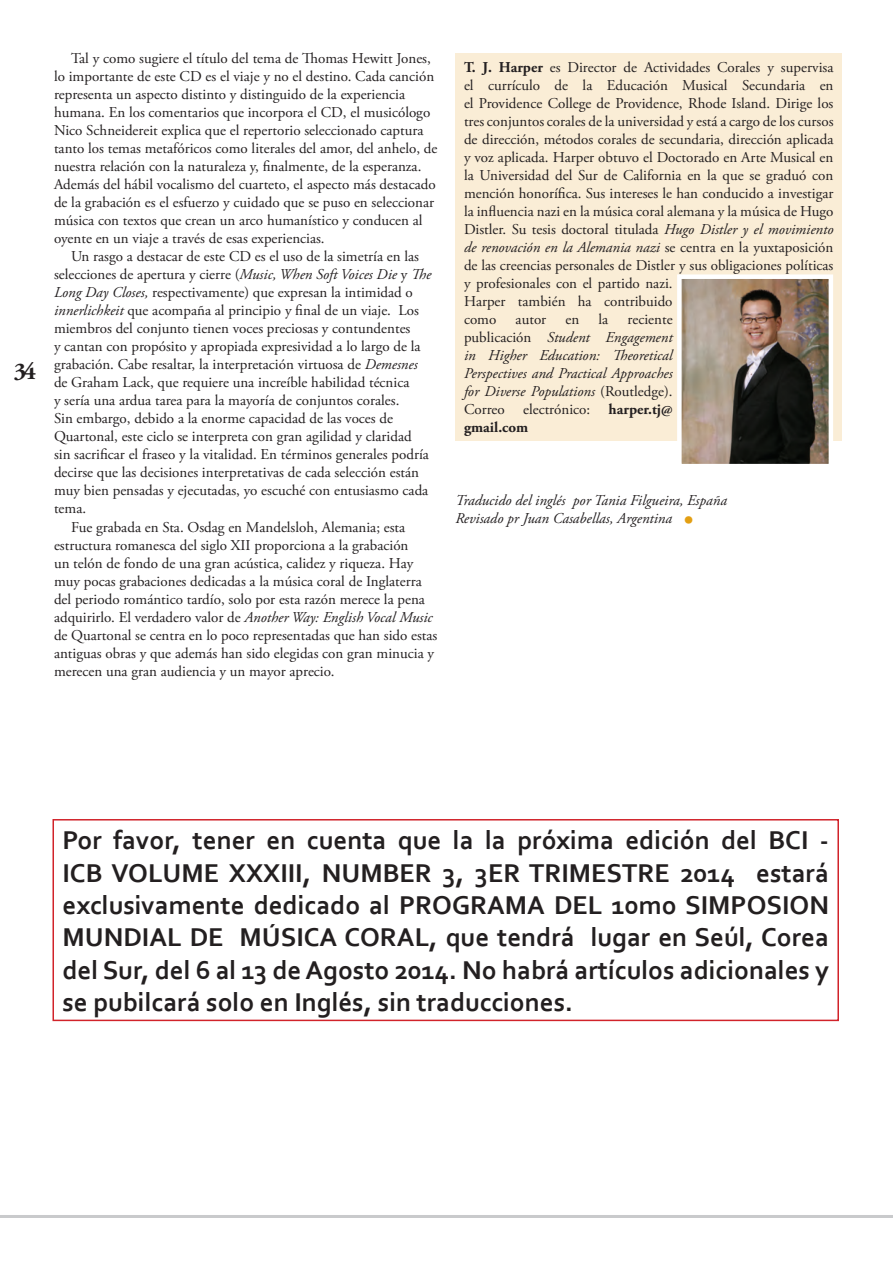
<style>
.page{position:relative;width:893px;height:1263px;background:#fff}
.page>*{position:absolute;margin:0;border:0;box-sizing:border-box;transform-origin:0 0}
.t1{font:700 27px/32.4px "Corbel";color:#231f20;text-align:justify}
.t2{font:700 24px "Adobe Garamond Pro";color:#231f20}
.TextIntended{font:15px/18px "Adobe Garamond Pro";color:#231f20}
.t3{font:italic 15px/18px "Adobe Garamond Pro";color:#231f20;text-align:justify}
.s1{font-style:italic}
.s2{font-weight:700}
.s3{font-style:normal}
.s4{font-weight:700;font-style:normal}
.s5{font-style:normal;font-size:27px;color:#e39f13}
</style>
<div class="page">
<hr style="left:0;top:1215px;width:893px;height:3px;background:#c9cacc">
<div style="left:455px;top:53px;width:387px;height:387px;background:#faedd6"></div>
<img style="left:682px;top:279px;width:146px;height:184px">
<div style="left:677px;top:274px;width:156px;height:194px;border:4px solid #fff"></div>
<div style="left:52px;top:819px;width:787px;height:202px;border:2px solid #d1232a"></div>
<p class="t2" style="left:14px;top:357px;width:24px">34</p>
<p class="TextIntended" style="left:54px;top:50px;width:385px;text-indent:17px">Tal y como sugiere el título del tema de Thomas Hewitt Jones, lo importante de este CD es el viaje y no el destino. Cada canción representa un aspecto distinto y distinguido de la experiencia humana. En los comentarios que incorpora el CD, el musicólogo Nico Schneidereit explica que el repertorio seleccionado captura tanto los temas metafóricos como literales del amor, del anhelo, de nuestra relación con la naturaleza y, finalmente, de la esperanza.<br>Además del hábil vocalismo del cuarteto, el aspecto más destacado de la grabación es el esfuerzo y cuidado que se puso en seleccionar música con textos que crean un arco humanístico y conducen al oyente en un viaje a través de esas experiencias.</p>
<p class="TextIntended" style="left:54px;top:248px;width:379px;text-indent:17px">Un rasgo a destacar de este CD es el uso de la simetría en las selecciones de apertura y cierre (<span class="s1">Music, When Soft Voices Die</span> y <span class="s1">The Long Day Closes,</span> respectivamente) que expresan la intimidad o <span class="s1">innerlichkeit</span> que acompaña al principio y final de un viaje. Los miembros del conjunto tienen voces preciosas y contundentes<br>y cantan con propósito y apropiada expresividad a lo largo de la grabación. Cabe resaltar, la interpretación virtuosa de <span class="s1">Demesnes </span>de Graham Lack, que requiere una increíble habilidad técnica<br>y sería una ardua tarea para la mayoría de conjuntos corales.<br>Sin embargo, debido a la enorme capacidad de las voces de Quartonal, este ciclo se interpreta con gran agilidad y claridad sin sacrificar el fraseo y la vitalidad. En términos generales podría decirse que las decisiones interpretativas de cada selección están muy bien pensadas y ejecutadas, yo escuché con entusiasmo cada tema.</p>
<p class="TextIntended" style="left:54px;top:518px;width:385px;text-indent:17px">Fue grabada en Sta. Osdag en Mandelsloh, Alemania; esta estructura romanesca del siglo XII proporciona a la grabación<br>un telón de fondo de una gran acústica, calidez y riqueza. Hay muy pocas grabaciones dedicadas a la música coral de Inglaterra del periodo romántico tardío, solo por esta razón merece la pena adquirirlo. El verdadero valor de <span class="s1">Another Way: English Vocal Music </span>de Quartonal se centra en lo poco representadas que han sido estas antiguas obras y que además han sido elegidas con gran minucia y merecen una gran audiencia y un mayor aprecio.</p>
<p class="TextIntended" style="left:464px;top:59px;width:371px"><span class="s2">T. J. Harper</span> es Director de Actividades Corales y supervisa el currículo de la Educación Musical Secundaria en el Providence College de Providence, Rhode Island. Dirige los tres conjuntos corales de la universidad y está a cargo de los cursos de dirección, métodos corales de secundaria, dirección aplicada y voz aplicada. Harper obtuvo el Doctorado en Arte Musical en la Universidad del Sur de California en la que se graduó con mención honorífica. Sus intereses le han conducido a investigar la influencia nazi en la música coral alemana y la música de Hugo Distler. Su tesis doctoral titulada <span class="s1">Hugo Distler y el movimiento de renovación en la Alemania nazi</span> se centra en la yuxtaposición de las creencias personales de Distler y sus obligaciones políticas y profesionales con el partido nazi.<br>Harper también ha contribuido<br>como</p>
<p class="TextIntended" style="left:516px;top:311px;width:32px">autor</p>
<p class="TextIntended" style="left:565px;top:311px;width:15px">en</p>
<p class="TextIntended" style="left:599px;top:311px;width:11px">la</p>
<p class="t3" style="left:464px;top:311px;width:210px;text-indent:164px"><span class="s3">reciente publicación</span> Student Engagement in Higher Education: Theoretical Perspectives and Practical Approaches for Diverse Populations <span class="s3">(Routledge).<br>Correo electrónico:</span> <span class="s4">harper.tj@ gmail.com</span></p>
<p class="t3" style="left:455px;top:492px;width:273px">Traducido del inglés por Tania Filgueira, España</p>
<p class="t3" style="left:455px;top:510px;width:240px">Revisado pr Juan Casabellas, Argentina <span class="s5">•</span></p>
<p class="t1" style="left:63px;top:823px;width:768px">Por favor, tener en cuenta que la la próxima edición del BCI - ICB VOLUME XXXIII, NUMBER 3, 3ER TRIMESTRE 2014 estará exclusivamente dedicado al PROGRAMA DEL 10mo SIMPOSION MUNDIAL DE MÚSICA CORAL, que tendrá lugar en Seúl, Corea del Sur, del 6 al 13 de Agosto 2014. No habrá artículos adicionales y se pubilcará solo en Inglés, sin traducciones.</p>
</div>
